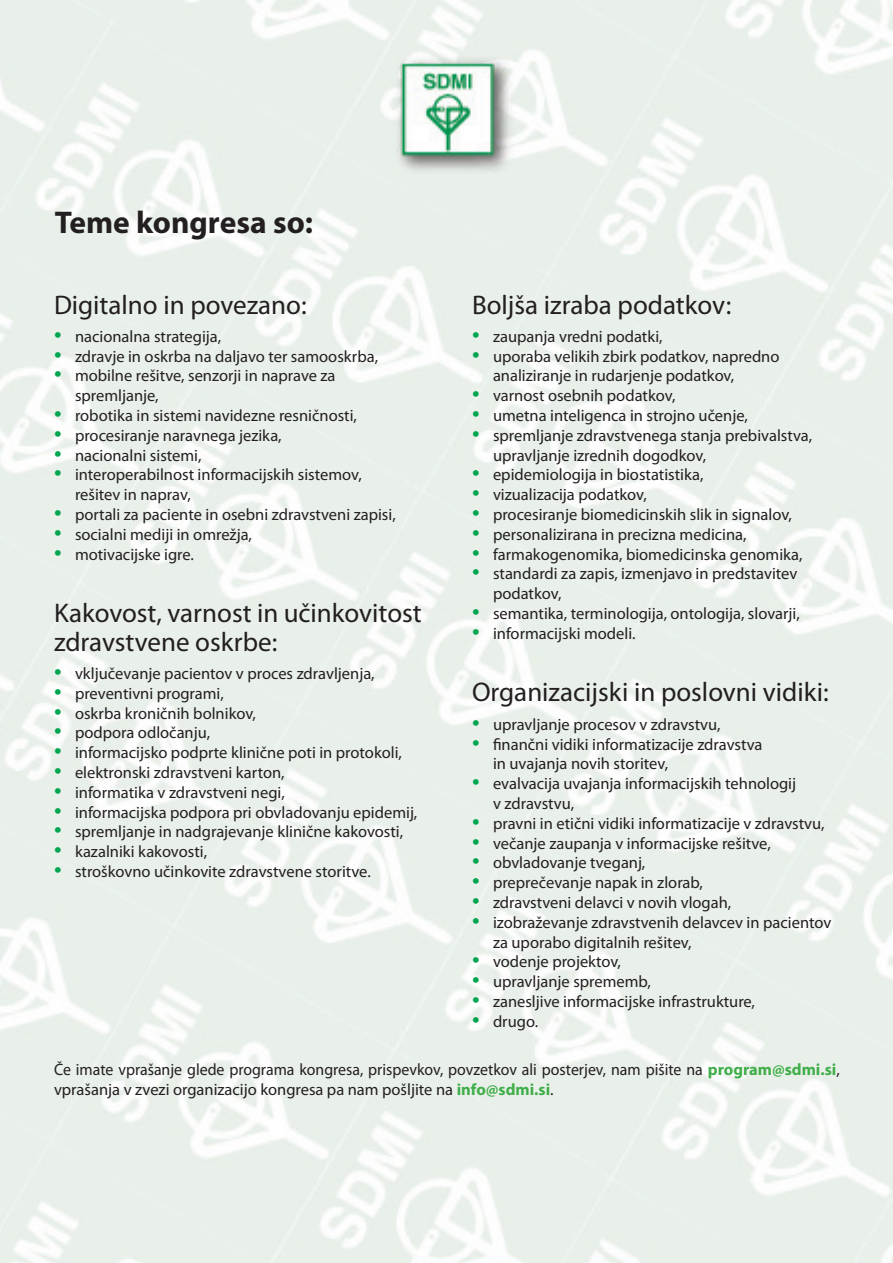
<style>
.page{position:relative;width:893px;height:1263px;background:#fff}
.page>*{position:absolute;margin:0;border:0;box-sizing:border-box;transform-origin:0 0}
.naslov{font:700 31.5px "Myriad Pro";color:#231f20}
.naslov_1{font:27px/28.5px "Myriad Pro";color:#231f20}
.Body_text{font:16.5px/19.8px "Myriad Pro";color:#231f20}
.Body_text-2{font:16.5px/19.8px "Myriad Pro";color:#231f20;scale:.96 1}
.s1{font-size:27px;color:#00a54f}
.s2{font-weight:700;color:#40ae49}
</style>
<div class="page">
<img style="left:0;top:0;width:893px;height:1263px">
<p class="naslov" style="left:55px;top:202px;width:260px">Teme kongresa so:</p>
<p class="naslov_1" style="left:54px;top:290px;width:254px">Digitalno in povezano:</p>
<p class="Body_text" style="left:54px;top:326px;width:169px"><span class="s1">•</span> nacionalna strategija,</p>
<p class="Body_text" style="left:54px;top:346px;width:326px"><span class="s1">•</span> zdravje in oskrba na daljavo ter samooskrba,</p>
<p class="Body_text" style="left:75px;top:366px;width:262px;text-indent:-21px"><span class="s1">•</span> mobilne rešitve, senzorji in naprave za spremljanje,</p>
<p class="Body_text" style="left:54px;top:405px;width:304px"><span class="s1">•</span> robotika in sistemi navidezne resničnosti,</p>
<p class="Body_text" style="left:54px;top:425px;width:229px"><span class="s1">•</span> procesiranje naravnega jezika,</p>
<p class="Body_text" style="left:54px;top:445px;width:149px"><span class="s1">•</span> nacionalni sistemi,</p>
<p class="Body_text" style="left:75px;top:465px;width:288px;text-indent:-21px"><span class="s1">•</span> interoperabilnost informacijskih sistemov, rešitev in naprav,</p>
<p class="Body_text" style="left:54px;top:504px;width:343px"><span class="s1">•</span> portali za paciente in osebni zdravstveni zapisi,</p>
<p class="Body_text" style="left:54px;top:524px;width:200px"><span class="s1">•</span> socialni mediji in omrežja,</p>
<p class="Body_text" style="left:54px;top:544px;width:141px"><span class="s1">•</span> motivacijske igre.</p>
<p class="naslov_1" style="left:54px;top:598px;width:369px">Kakovost, varnost in učinkovitost zdravstvene oskrbe:</p>
<p class="Body_text" style="left:54px;top:663px;width:322px"><span class="s1">•</span> vključevanje pacientov v proces zdravljenja,</p>
<p class="Body_text" style="left:54px;top:683px;width:171px"><span class="s1">•</span> preventivni programi,</p>
<p class="Body_text" style="left:54px;top:703px;width:204px"><span class="s1">•</span> oskrba kroničnih bolnikov,</p>
<p class="Body_text" style="left:54px;top:723px;width:158px"><span class="s1">•</span> podpora odločanju,</p>
<p class="Body_text" style="left:54px;top:742px;width:349px"><span class="s1">•</span> informacijsko podprte klinične poti in protokoli,</p>
<p class="Body_text" style="left:54px;top:762px;width:232px"><span class="s1">•</span> elektronski zdravstveni karton,</p>
<p class="Body_text" style="left:54px;top:782px;width:232px"><span class="s1">•</span> informatika v zdravstveni negi,</p>
<p class="Body_text" style="left:54px;top:802px;width:365px"><span class="s1">•</span> informacijska podpora pri obvladovanju epidemij,</p>
<p class="Body_text" style="left:54px;top:822px;width:351px"><span class="s1">•</span> spremljanje in nadgrajevanje klinične kakovosti,</p>
<p class="Body_text" style="left:54px;top:841px;width:155px"><span class="s1">•</span> kazalniki kakovosti,</p>
<p class="Body_text" style="left:54px;top:861px;width:318px"><span class="s1">•</span> stroškovno učinkovite zdravstvene storitve.</p>
<p class="naslov_1" style="left:472px;top:290px;width:261px">Boljša izraba podatkov:</p>
<p class="Body_text" style="left:472px;top:326px;width:192px"><span class="s1">•</span> zaupanja vredni podatki,</p>
<p class="Body_text" style="left:493px;top:346px;width:288px;text-indent:-21px"><span class="s1">•</span> uporaba velikih zbirk podatkov, napredno analiziranje in rudarjenje podatkov,</p>
<p class="Body_text" style="left:472px;top:386px;width:205px"><span class="s1">•</span> varnost osebnih podatkov,</p>
<p class="Body_text" style="left:472px;top:405px;width:277px"><span class="s1">•</span> umetna inteligenca in strojno učenje,</p>
<p class="Body_text" style="left:493px;top:425px;width:321px;text-indent:-21px"><span class="s1">•</span> spremljanje zdravstvenega stanja prebivalstva, upravljanje izrednih dogodkov,</p>
<p class="Body_text" style="left:472px;top:465px;width:233px"><span class="s1">•</span> epidemiologija in biostatistika,</p>
<p class="Body_text" style="left:472px;top:485px;width:176px"><span class="s1">•</span> vizualizacija podatkov,</p>
<p class="Body_text" style="left:472px;top:504px;width:322px"><span class="s1">•</span> procesiranje biomedicinskih slik in signalov,</p>
<p class="Body_text" style="left:472px;top:524px;width:276px"><span class="s1">•</span> personalizirana in precizna medicina,</p>
<p class="Body_text" style="left:472px;top:544px;width:332px"><span class="s1">•</span> farmakogenomika, biomedicinska genomika,</p>
<p class="Body_text" style="left:493px;top:564px;width:306px;text-indent:-21px"><span class="s1">•</span> standardi za zapis, izmenjavo in predstavitev podatkov,</p>
<p class="Body_text" style="left:472px;top:603px;width:329px"><span class="s1">•</span> semantika, terminologija, ontologija, slovarji,</p>
<p class="Body_text" style="left:472px;top:623px;width:165px"><span class="s1">•</span> informacijski modeli.</p>
<p class="naslov_1" style="left:472px;top:678px;width:358px">Organizacijski in poslovni vidiki:</p>
<p class="Body_text" style="left:472px;top:714px;width:250px"><span class="s1">•</span> upravljanje procesov v zdravstvu,</p>
<p class="Body_text" style="left:493px;top:734px;width:271px;text-indent:-21px"><span class="s1">•</span> finančni vidiki informatizacije zdravstva in uvajanja novih storitev,</p>
<p class="Body_text" style="left:493px;top:773px;width:305px;text-indent:-21px"><span class="s1">•</span> evalvacija uvajanja informacijskih tehnologij v zdravstvu,</p>
<p class="Body_text" style="left:472px;top:813px;width:354px"><span class="s1">•</span> pravni in etični vidiki informatizacije v zdravstvu,</p>
<p class="Body_text" style="left:472px;top:833px;width:300px"><span class="s1">•</span> večanje zaupanja v informacijske rešitve,</p>
<p class="Body_text" style="left:472px;top:853px;width:175px"><span class="s1">•</span> obvladovanje tveganj,</p>
<p class="Body_text" style="left:472px;top:872px;width:232px"><span class="s1">•</span> preprečevanje napak in zlorab,</p>
<p class="Body_text" style="left:472px;top:892px;width:261px"><span class="s1">•</span> zdravstveni delavci v novih vlogah,</p>
<p class="Body_text" style="left:493px;top:912px;width:340px;text-indent:-21px"><span class="s1">•</span> izobraževanje zdravstvenih delavcev in pacientov za uporabo digitalnih rešitev,</p>
<p class="Body_text" style="left:472px;top:952px;width:151px"><span class="s1">•</span> vodenje projektov,</p>
<p class="Body_text" style="left:472px;top:971px;width:180px"><span class="s1">•</span> upravljanje sprememb,</p>
<p class="Body_text" style="left:472px;top:991px;width:285px"><span class="s1">•</span> zanesljive informacijske infrastrukture,</p>
<p class="Body_text" style="left:472px;top:1011px;width:68px"><span class="s1">•</span> drugo.</p>
<p class="Body_text-2" style="left:54px;top:1059px;width:820px">Če imate vprašanje glede programa kongresa, prispevkov, povzetkov ali posterjev, nam pišite na <span class="s2">program@sdmi.si</span>, vprašanja v zvezi organizacijo kongresa pa nam pošljite na <span class="s2">info@sdmi.si</span>.</p>
</div>
